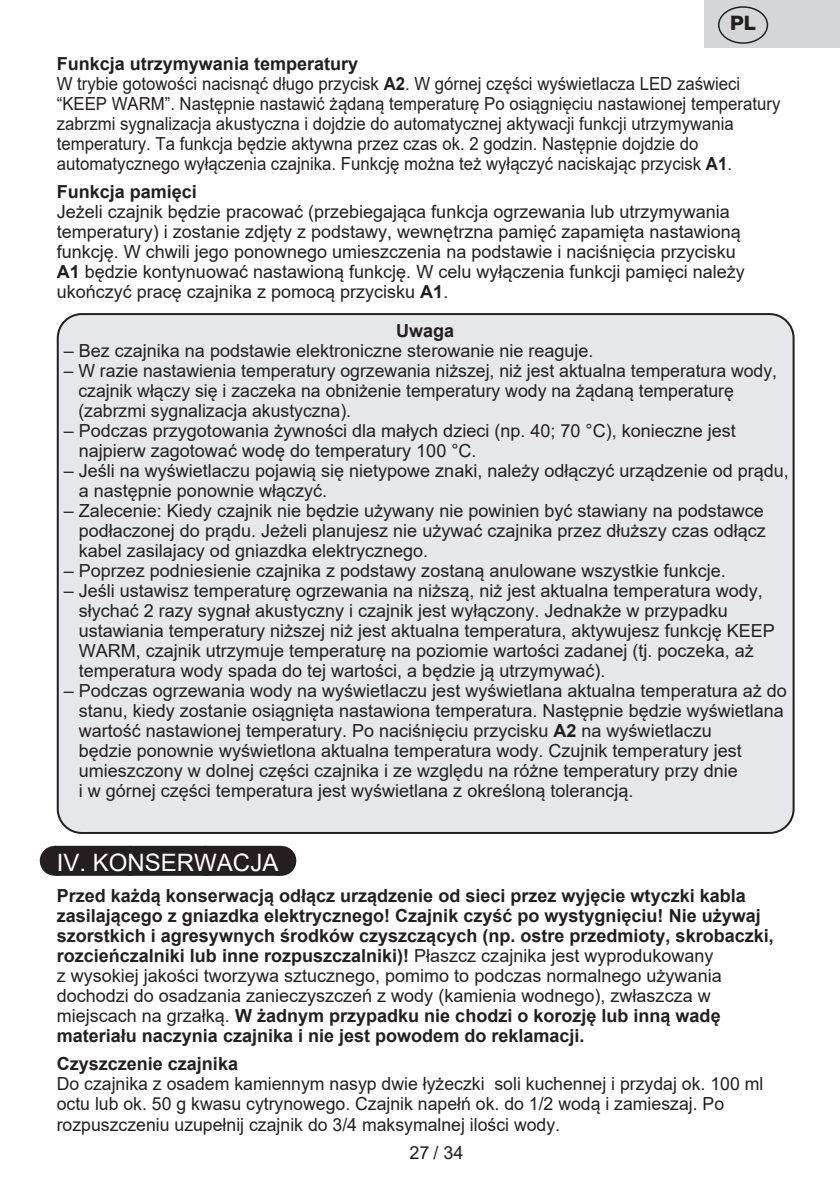
<style>
.page{position:relative;width:840px;height:1191px;background:#fff}
.page>*{position:absolute;margin:0;border:0;box-sizing:border-box;transform-origin:0 0}
.Grafický_nadpis_ETA{font:24px "Arial";color:#fff}
.t1{font:800 20px "Helvetica Neue OT";color:#231f20}
.Normální{font:18px/20px "Arial";color:#231f20}
.Normální-2{font:700 18px/20px "Arial";color:#231f20}
.Normální-3{font:18px/20px "Arial";color:#231f20;scale:.93 1}
.s1{font-weight:700}
.s2{font-weight:400}
</style>
<div class="page">
<div style="left:55px;top:846px;width:225px;height:30px;background:#231f20"></div>
<svg style="left:131px;top:875px;width:112px;height:1px"></svg>
<hr style="left:280px;top:846px;width:1px;height:30px;background:#231f20">
<div style="left:58px;top:314px;width:735px;height:519px;background:#e6e7e9;border-radius:24px"></div>
<div style="left:704px;top:0;width:135px;height:48px;background:#d5d6d8"></div>
<div style="left:717px;top:6px;width:50px;height:38px;border:1px solid #231f20;border-radius:50%"></div>
<p class="t1" style="left:729px;top:11px;width:27px">PL</p>
<p class="Normální-2" style="left:57px;top:54px;width:303px">Funkcja utrzymywania temperatury</p>
<p class="Normální-3" style="left:57px;top:73px;width:779px">W trybie gotowości nacisnąć długo przycisk <span class="s1">A2</span>. W górnej części wyświetlacza LED zaświeci “KEEP WARM”. Następnie nastawić żądaną temperaturę Po osiągnięciu nastawionej temperatury zabrzmi sygnalizacja akustyczna i dojdzie do automatycznej aktywacji funkcji utrzymywania temperatury. Ta funkcja będzie aktywna przez czas ok. 2 godzin. Następnie dojdzie do automatycznego wyłączenia czajnika. Funkcję można też wyłączyć naciskając przycisk <span class="s1">A1</span>.</p>
<p class="Normální-2" style="left:57px;top:182px;width:142px">Funkcja pamięci</p>
<p class="Normální" style="left:57px;top:201px;width:689px">Jeżeli czajnik będzie pracować (przebiegająca funkcja ogrzewania lub utrzymywania temperatury) i zostanie zdjęty z podstawy, wewnętrzna pamięć zapamięta nastawioną funkcję. W chwili jego ponownego umieszczenia na podstawie i naciśnięcia przycisku <span class="s1">A1</span> będzie kontynuować nastawioną funkcję. W celu wyłączenia funkcji pamięci należy ukończyć pracę czajnika z pomocą przycisku <span class="s1">A1</span>.</p>
<p class="Normální-2" style="left:396px;top:321px;width:60px">Uwaga</p>
<p class="Normální" style="left:64px;top:341px;width:531px">– Bez czajnika na podstawie elektroniczne sterowanie nie reaguje.</p>
<p class="Normální" style="left:78px;top:361px;width:700px;text-indent:-15px">– W razie nastawienia temperatury ogrzewania niższej, niż jest aktualna temperatura wody, czajnik włączy się i zaczeka na obniżenie temperatury wody na żądaną temperaturę (zabrzmi sygnalizacja akustyczna).</p>
<p class="Normální" style="left:79px;top:421px;width:658px;text-indent:-15px">– Podczas przygotowania żywności dla małych dzieci (np. 40; 70 °C), konieczne jest najpierw zagotować wodę do temperatury 100 °C.</p>
<p class="Normální" style="left:79px;top:461px;width:711px;text-indent:-15px">– Jeśli na wyświetlaczu pojawią się nietypowe znaki, należy odłączyć urządzenie od prądu, a następnie ponownie włączyć.</p>
<p class="Normální" style="left:79px;top:501px;width:688px;text-align:justify;text-indent:-15px">– Zalecenie: Kiedy czajnik nie będzie używany nie powinien być stawiany na podstawce podłaczonej do prądu. Jeżeli planujesz nie używać czajnika przez dłuższy czas odłącz kabel zasilajacy od gniazdka elektrycznego.</p>
<p class="Normální" style="left:64px;top:561px;width:663px">– Poprzez podniesienie czajnika z podstawy zostaną anulowane wszystkie funkcje.</p>
<p class="Normální" style="left:79px;top:581px;width:697px;text-indent:-15px">– Jeśli ustawisz temperaturę ogrzewania na niższą, niż jest aktualna temperatura wody, słychać 2 razy sygnał akustyczny i czajnik jest wyłączony. Jednakże w przypadku ustawiania temperatury niższej niż jest aktualna temperatura, aktywujesz funkcję KEEP WARM, czajnik utrzymuje temperaturę na poziomie wartości zadanej (tj. poczeka, aż temperatura wody spada do tej wartości, a będzie ją utrzymywać).</p>
<p class="Normální" style="left:79px;top:681px;width:709px;text-indent:-15px">– Podczas ogrzewania wody na wyświetlaczu jest wyświetlana aktualna temperatura aż do stanu, kiedy zostanie osiągnięta nastawiona temperatura. Następnie będzie wyświetlana wartość nastawionej temperatury. Po naciśnięciu przycisku <span class="s1">A2</span> na wyświetlaczu<br>będzie ponownie wyświetlona aktualna temperatura wody. Czujnik temperatury jest umieszczony w dolnej części czajnika i ze względu na różne temperatury przy dnie<br>i w górnej części temperatura jest wyświetlana z określoną tolerancją.</p>
<p class="Grafický_nadpis_ETA" style="left:57px;top:846px;width:223px">IV. KONSERWACJA</p>
<p class="Normální-2" style="left:57px;top:886px;width:718px">Przed każdą konserwacją odłącz urządzenie od sieci przez wyjęcie wtyczki kabla zasilającego z gniazdka elektrycznego! Czajnik czyść po wystygnięciu! Nie używaj szorstkich i agresywnych środków czyszczących (np. ostre przedmioty, skrobaczki, rozcieńczalniki lub inne rozpuszczalniki)! <span class="s2">Płaszcz czajnika jest wyprodukowany<br>z wysokiej jakości tworzywa sztucznego, pomimo to podczas normalnego używania dochodzi do osadzania zanieczyszczeń z wody (kamienia wodnego), zwłaszcza w miejscach na grzałką.</span> W żadnym przypadku nie chodzi o korozję lub inną wadę materiału naczynia czajnika i nie jest powodem do reklamacji.</p>
<p class="Normální-2" style="left:57px;top:1054px;width:183px">Czyszczenie czajnika</p>
<p class="Normální" style="left:57px;top:1074px;width:707px">Do czajnika z osadem kamiennym nasyp dwie łyżeczki soli kuchennej i przydaj ok. 100 ml octu lub ok. 50 g kwasu cytrynowego. Czajnik napełń ok. do 1/2 wodą i zamieszaj. Po rozpuszczeniu uzupełnij czajnik do 3/4 maksymalnej ilości wody.</p>
<p class="Normální" style="left:409px;top:1142px;width:56px">27 / 34</p>
</div>
